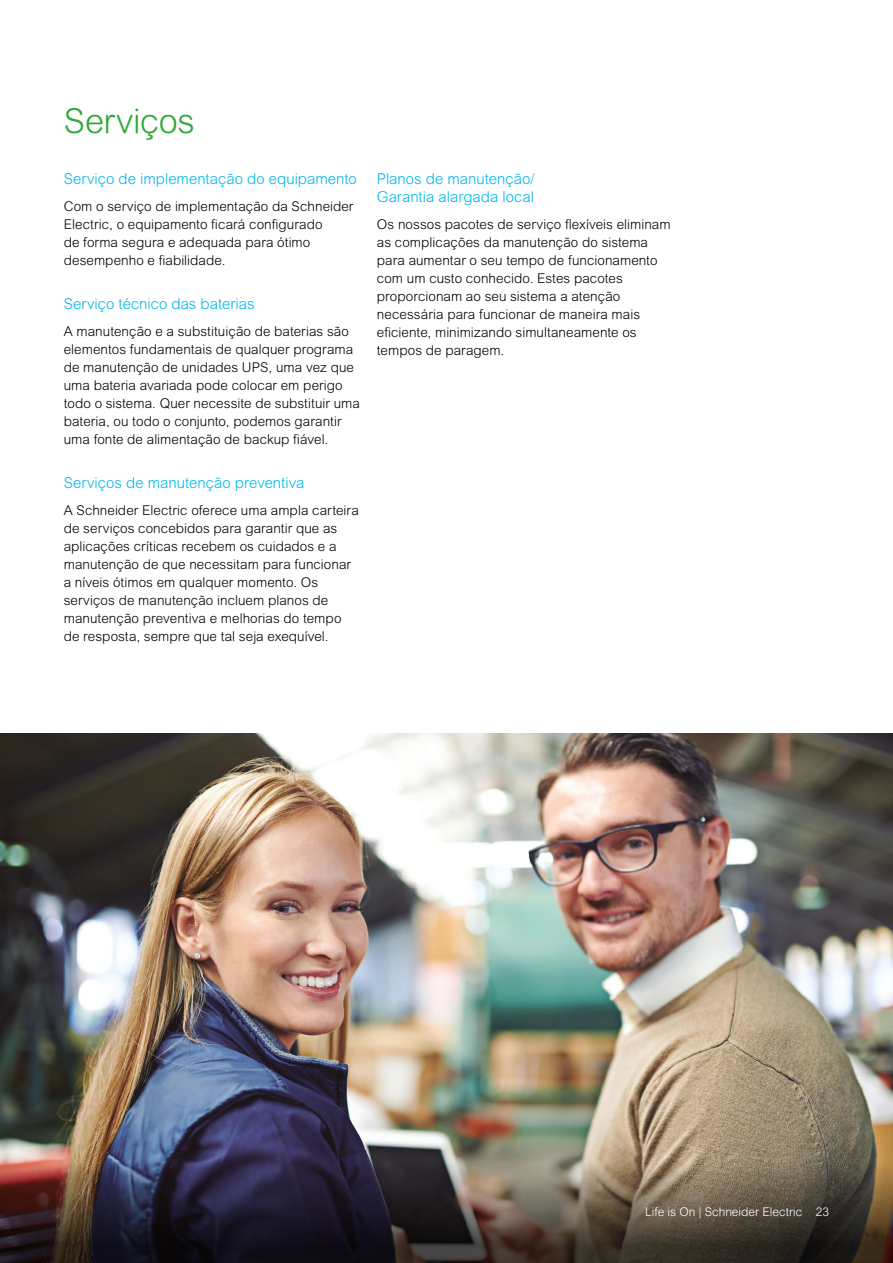
<style>
.page{position:relative;width:893px;height:1263px;background:#fff}
.page>*{position:absolute;margin:0;border:0;box-sizing:border-box;transform-origin:0 0}
.t1{font:300 34.5px "Arial Rounded MT Pro";letter-spacing:-.01em;color:#2ea836}
.t2{font:300 15px/18px "Arial Rounded MT Std";color:#00b6ed}
.t3{font:300 13.5px/18px "Arial Rounded MT Std";letter-spacing:.005em;color:#000}
.t4{font:300 12px "Arial Rounded MT Pro";color:#fff}
</style>
<div class="page">
<img style="left:0;top:733px;width:893px;height:390px">
<img style="left:0;top:1123px;width:893px;height:140px">
<h1 class="t1" style="left:64px;top:101px;width:132px">Serviços</h1>
<p class="t2" style="left:64px;top:169px;width:294px">Serviço de implementação do equipamento</p>
<p class="t3" style="left:64px;top:197px;width:291px">Com o serviço de implementação da Schneider Electric, o equipamento ficará configurado<br>de forma segura e adequada para ótimo desempenho e fiabilidade.</p>
<p class="t2" style="left:64px;top:294px;width:192px">Serviço técnico das baterias</p>
<p class="t3" style="left:64px;top:322px;width:298px">A manutenção e a substituição de baterias são elementos fundamentais de qualquer programa de manutenção de unidades UPS, uma vez que uma bateria avariada pode colocar em perigo todo o sistema. Quer necessite de substituir uma bateria, ou todo o conjunto, podemos garantir uma fonte de alimentação de backup fiável.</p>
<p class="t2" style="left:64px;top:474px;width:242px">Serviços de manutenção preventiva</p>
<p class="t3" style="left:64px;top:502px;width:297px">A Schneider Electric oferece uma ampla carteira de serviços concebidos para garantir que as aplicações críticas recebem os cuidados e a manutenção de que necessitam para funcionar a níveis ótimos em qualquer momento. Os serviços de manutenção incluem planos de manutenção preventiva e melhorias do tempo de resposta, sempre que tal seja exequível.</p>
<p class="t2" style="left:377px;top:169px;width:159px">Planos de manutenção/<br>Garantia alargada local</p>
<p class="t3" style="left:377px;top:215px;width:295px">Os nossos pacotes de serviço flexíveis eliminam as complicações da manutenção do sistema para aumentar o seu tempo de funcionamento com um custo conhecido. Estes pacotes proporcionam ao seu sistema a atenção necessária para funcionar de maneira mais eficiente, minimizando simultaneamente os tempos de paragem.</p>
<p class="t4" style="left:645px;top:1205px;width:185px">Life is On | Schneider Electric 23</p>
</div>
